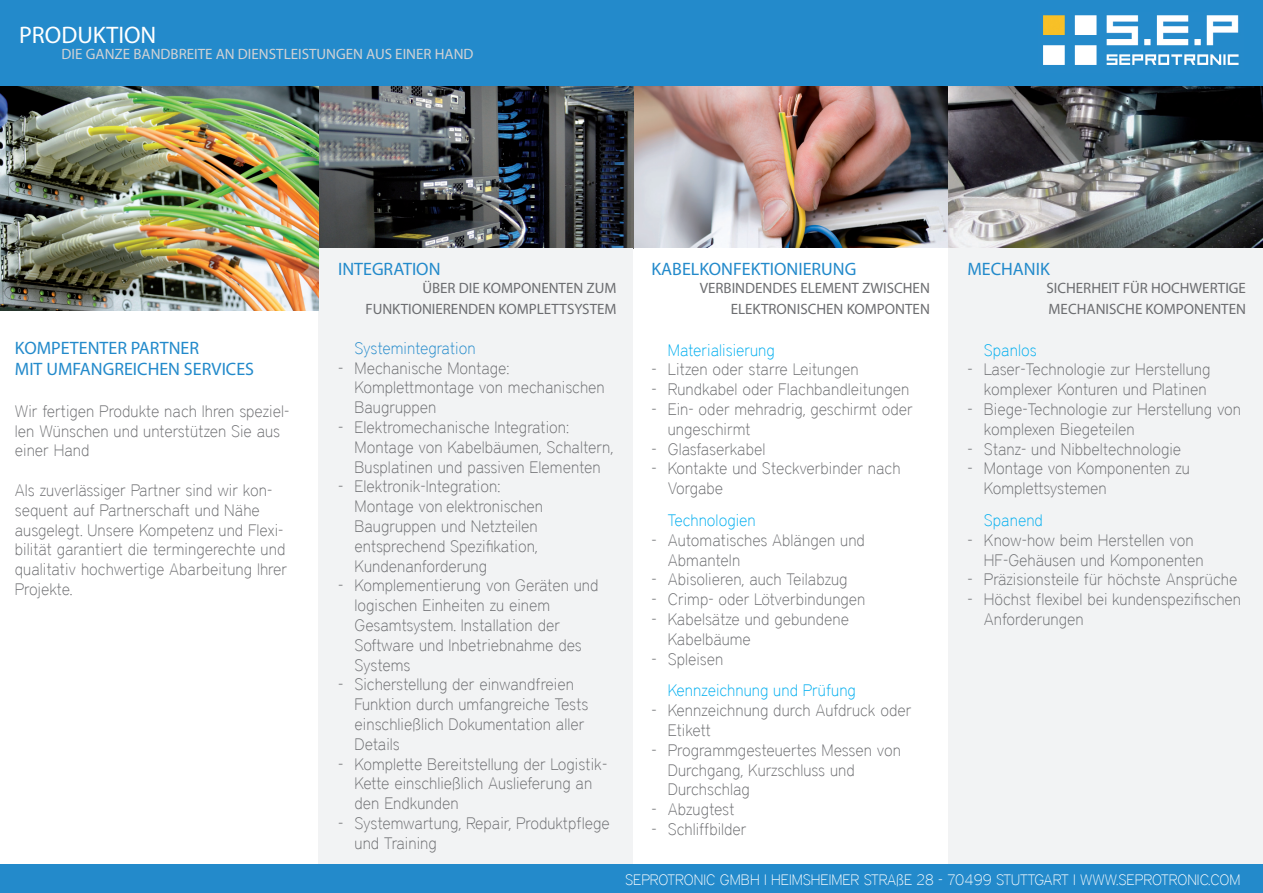
<style>
.page{position:relative;width:1263px;height:893px;background:#fff}
.page>*{position:absolute;margin:0;border:0;box-sizing:border-box;transform-origin:0 0}
.t1{font:24px "Myriad Pro";color:#fff}
.t2{font:18px "Myriad Pro";color:#238acb}
.t3{font:100 16.5px/19.8px "District";color:#6c6d70}
.t4{font:100 16.5px "District";color:#00aeef}
.t5{font:100 16.5px "District";color:#238acb}
.t6{font:100 16.5px "District";letter-spacing:-.025em;color:#6c6d70}
.t7{font:15px/21.6px "Myriad Pro";color:#6c6d70}
.t8{font:100 15px "District";color:#fff}
.t9{font:15px "Myriad Pro";color:#d1d2d4}
</style>
<div class="page">
<div style="left:0;top:0;width:1263px;height:86px;background:#238acb"></div>
<img style="left:633px;top:86px;width:315px;height:162px">
<img style="left:948px;top:86px;width:315px;height:162px">
<img style="left:319px;top:86px;width:314px;height:162px">
<div style="left:319px;top:248px;width:314px;height:645px;background:#f2f3f4"></div>
<div style="left:948px;top:248px;width:315px;height:645px;background:#f2f3f4"></div>
<img style="left:0;top:86px;width:319px;height:224px">
<img style="left:1043px;top:15px;width:196px;height:50px">
<div style="left:0;top:865px;width:1263px;height:28px;background:#238acb"></div>
<p class="t1" style="left:19px;top:20px;width:139px">PRODUKTION</p>
<p class="t9" style="left:62px;top:45px;width:413px">DIE GANZE BANDBREITE AN DIENSTLEISTUNGEN AUS EINER HAND</p>
<p class="t2" style="left:15px;top:337px;width:186px">KOMPETENTER PARTNER</p>
<p class="t2" style="left:15px;top:358px;width:241px">MIT UMFANGREICHEN SERVICES</p>
<p class="t3" style="left:15px;top:401px;width:276px">Wir fertigen Produkte nach Ihren speziel&shy;len Wünschen und unterstützen Sie aus einer Hand</p>
<p class="t3" style="left:15px;top:480px;width:274px">Als zuverlässiger Partner sind wir kon&shy;sequent auf Partnerschaft und Nähe ausgelegt. Unsere Kompetenz und Flexi&shy;bilität garantiert die termingerechte und qualitativ hochwertige Abarbeitung Ihrer Projekte.</p>
<p class="t2" style="left:338px;top:257px;width:104px">INTEGRATION</p>
<p class="t7" style="left:422px;top:277px;width:196px">ÜBER DIE KOMPONENTEN ZUM</p>
<p class="t7" style="left:365px;top:298px;width:253px">FUNKTIONIERENDEN KOMPLETTSYSTEM</p>
<p class="t5" style="left:355px;top:338px;width:123px">Systemintegration</p>
<p class="t3" style="left:338px;top:358px;width:173px">- Mechanische Montage:</p>
<p class="t3" style="left:355px;top:378px;width:252px">Komplettmontage von mechanischen</p>
<p class="t3" style="left:355px;top:397px;width:83px">Baugruppen</p>
<p class="t3" style="left:338px;top:417px;width:232px">- Elektromechanische Integration:</p>
<p class="t3" style="left:355px;top:437px;width:260px">Montage von Kabelbäumen, Schaltern,</p>
<p class="t3" style="left:355px;top:457px;width:248px">Busplatinen und passiven Elementen</p>
<p class="t3" style="left:338px;top:477px;width:164px">- Elektronik-Integration:</p>
<p class="t3" style="left:355px;top:496px;width:190px">Montage von elektronischen</p>
<p class="t3" style="left:355px;top:516px;width:185px">Baugruppen und Netzteilen</p>
<p class="t3" style="left:355px;top:536px;width:185px">entsprechend Spezifikation,</p>
<p class="t3" style="left:355px;top:556px;width:134px">Kundenanforderung</p>
<p class="t3" style="left:338px;top:576px;width:262px">- Komplementierung von Geräten und</p>
<p class="t3" style="left:355px;top:595px;width:197px">logischen Einheiten zu einem</p>
<p class="t3" style="left:355px;top:615px;width:207px">Gesamtsystem. Installation der</p>
<p class="t3" style="left:355px;top:635px;width:229px">Software und Inbetriebnahme des</p>
<p class="t3" style="left:355px;top:655px;width:57px">Systems</p>
<p class="t3" style="left:338px;top:675px;width:237px">- Sicherstellung der einwandfreien</p>
<p class="t3" style="left:355px;top:694px;width:235px">Funktion durch umfangreiche Tests</p>
<p class="t3" style="left:355px;top:714px;width:231px">einschließlich Dokumentation aller</p>
<p class="t3" style="left:355px;top:734px;width:47px">Details</p>
<p class="t3" style="left:338px;top:754px;width:271px">- Komplette Bereitstellung der Logistik-</p>
<p class="t3" style="left:355px;top:774px;width:239px">Kette einschließlich Auslieferung an den Endkunden</p>
<p class="t3" style="left:338px;top:813px;width:273px">- Systemwartung, Repair, Produktpflege</p>
<p class="t3" style="left:355px;top:833px;width:84px">und Training</p>
<p class="t2" style="left:651px;top:257px;width:206px">KABELKONFEKTIONIERUNG</p>
<p class="t7" style="left:700px;top:277px;width:232px">VERBINDENDES ELEMENT ZWISCHEN</p>
<p class="t7" style="left:731px;top:298px;width:201px">ELEKTRONISCHEN KOMPONTEN</p>
<p class="t4" style="left:668px;top:340px;width:109px">Materialisierung</p>
<p class="t3" style="left:651px;top:360px;width:209px">- Litzen oder starre Leitungen</p>
<p class="t3" style="left:651px;top:379px;width:260px">- Rundkabel oder Flachbandleitungen</p>
<p class="t3" style="left:651px;top:399px;width:263px">- Ein- oder mehradrig, geschirmt oder</p>
<p class="t3" style="left:668px;top:419px;width:84px">ungeschirmt</p>
<p class="t3" style="left:651px;top:439px;width:116px">- Glasfaserkabel</p>
<p class="t3" style="left:651px;top:459px;width:251px">- Kontakte und Steckverbinder nach</p>
<p class="t3" style="left:668px;top:478px;width:57px">Vorgabe</p>
<p class="t4" style="left:668px;top:511px;width:89px">Technologien</p>
<p class="t3" style="left:651px;top:530px;width:215px">- Automatisches Ablängen und</p>
<p class="t3" style="left:668px;top:550px;width:74px">Abmanteln</p>
<p class="t3" style="left:651px;top:570px;width:198px">- Abisolieren, auch Teilabzug</p>
<p class="t3" style="left:651px;top:589px;width:216px">- Crimp- oder Lötverbindungen</p>
<p class="t3" style="left:651px;top:609px;width:199px">- Kabelsätze und gebundene</p>
<p class="t3" style="left:668px;top:629px;width:85px">Kabelbäume</p>
<p class="t3" style="left:651px;top:649px;width:74px">- Spleisen</p>
<p class="t4" style="left:668px;top:681px;width:190px">Kennzeichnung und Prüfung</p>
<p class="t3" style="left:651px;top:700px;width:262px">- Kennzeichnung durch Aufdruck oder</p>
<p class="t6" style="left:668px;top:721px;width:44px">Etikett</p>
<p class="t3" style="left:651px;top:740px;width:251px">- Programmgesteuertes Messen von</p>
<p class="t3" style="left:668px;top:760px;width:188px">Durchgang, Kurzschluss und</p>
<p class="t3" style="left:668px;top:780px;width:84px">Durchschlag</p>
<p class="t3" style="left:651px;top:799px;width:85px">- Abzugtest</p>
<p class="t3" style="left:651px;top:819px;width:97px">- Schliffbilder</p>
<p class="t2" style="left:967px;top:257px;width:84px">MECHANIK</p>
<p class="t7" style="left:1046px;top:277px;width:201px">SICHERHEIT FÜR HOCHWERTIGE<br>MECHANISCHE KOMPONENTEN</p>
<p class="t4" style="left:984px;top:340px;width:54px">Spanlos</p>
<p class="t3" style="left:967px;top:360px;width:244px">- Laser-Technologie zur Herstellung</p>
<p class="t3" style="left:984px;top:379px;width:224px">komplexer Konturen und Platinen</p>
<p class="t3" style="left:967px;top:399px;width:275px">- Biege-Technologie zur Herstellung von</p>
<p class="t3" style="left:984px;top:419px;width:152px">komplexen Biegeteilen</p>
<p class="t3" style="left:967px;top:439px;width:215px">- Stanz- und Nibbeltechnologie</p>
<p class="t3" style="left:967px;top:459px;width:224px">- Montage von Komponenten zu</p>
<p class="t3" style="left:984px;top:478px;width:124px">Komplettsystemen</p>
<p class="t4" style="left:984px;top:511px;width:61px">Spanend</p>
<p class="t3" style="left:967px;top:530px;width:228px">- Know-how beim Herstellen von</p>
<p class="t3" style="left:984px;top:550px;width:221px">HF-Gehäusen und Komponenten</p>
<p class="t3" style="left:967px;top:570px;width:271px">- Präzisionsteile für höchste Ansprüche</p>
<p class="t3" style="left:984px;top:589px;width:259px;text-indent:-16px">- Höchst flexibel bei kundenspezifischen<br>Anforderungen</p>
<p class="t8" style="left:625px;top:871px;width:617px">SEPROTRONIC GMBH I HEIMSHEIMER STRAßE 28 - 70499 STUTTGART I WWW.SEPROTRONIC.COM</p>
</div>
